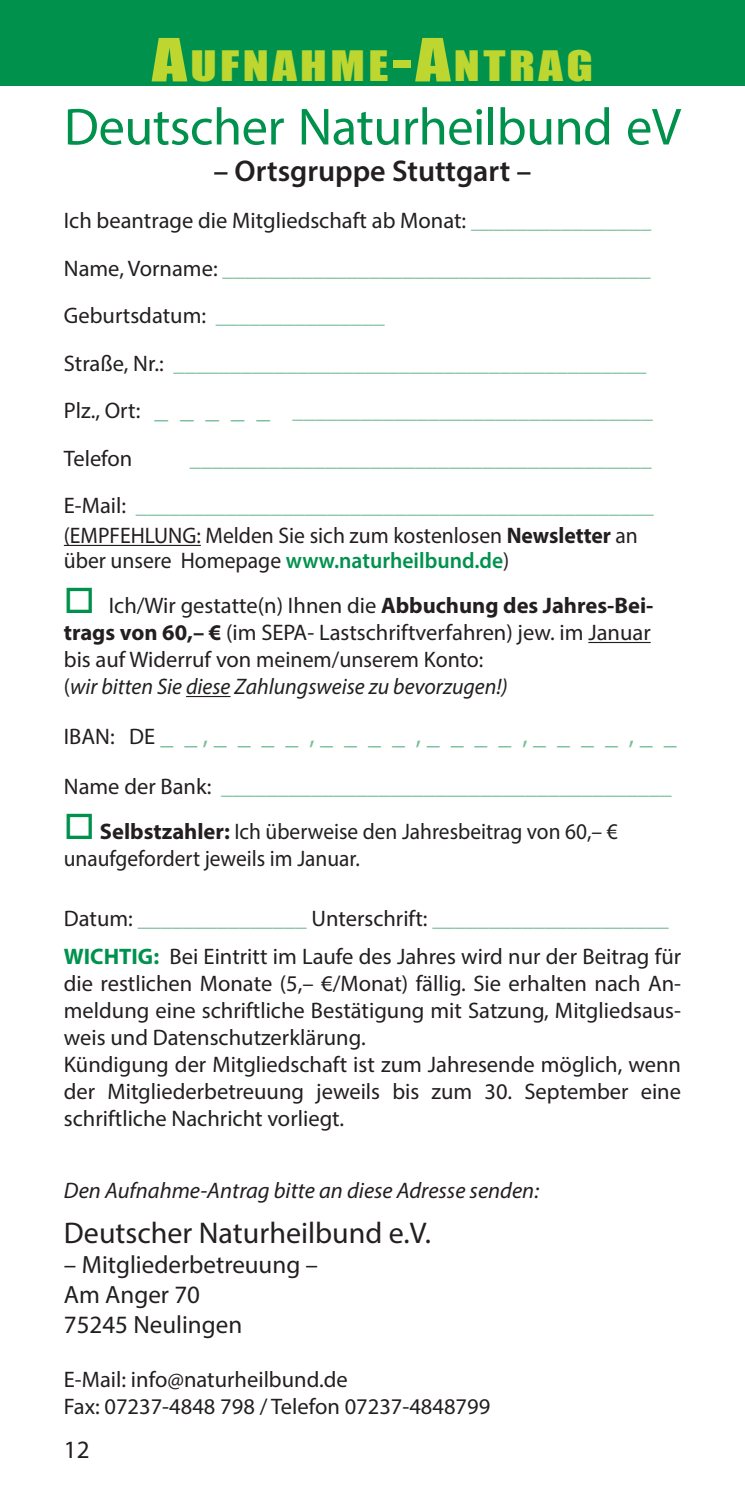
<style>
.page{position:relative;width:745px;height:1489px;background:#fff}
.page>*{position:absolute;margin:0;border:0;box-sizing:border-box;transform-origin:0 0}
.t1{font:52.5px "Myriad Pro";letter-spacing:-.01em;color:#00924d}
.t2{font:38.5px "Impact";letter-spacing:.07em;color:#bed630;scale:1.25 1}
.t3{font:30px "Myriad Pro";color:#231f20}
.t4{font:600 30px "Myriad Pro";color:#231f20}
.t5{font:27.5px "Myriad Pro";color:#79be98;scale:.94 1}
.t6{font:25px/30px "Myriad Pro";color:#231f20}
.t7{font:22.5px/27px "Myriad Pro";color:#231f20}
.t8{font:300 22.5px/47.5px "Myriad Pro";color:#76bd96}
.t9{font:22.5px/25px "Myriad Pro";color:#231f20;scale:.96 1}
.t10{font:22.5px/27px "Myriad Pro";color:#231f20;scale:.95 1}
.t11{font:italic 22.5px "Myriad Pro";color:#231f20}
.s1{font-size:55px}
.s2{font-weight:400;color:#231f20}
.s3{font-weight:400;font-size:27.5px}
.s4{font-weight:700}
.s5{font-weight:600;color:#00924d}
.s6{color:#00924d}
.s7{font-style:italic}
.s8{font-size:22.5px;color:#231f20}
.s9{font-weight:300;color:#76bd96}
.s10{font-weight:700;color:#00924d}
</style>
<div class="page">
<div style="left:0;top:0;width:744px;height:85px;background:#00924d"></div>
<hr style="left:64px;top:545px;width:137px;height:1px;background:#231f20">
<hr style="left:588px;top:642px;width:62px;height:1px;background:#231f20">
<hr style="left:186px;top:696px;width:44px;height:1px;background:#231f20">
<h2 class="t2" style="left:152px;top:36px;width:354px"><span class="s1">A</span>UFNAHME<span class="s1">-A</span>NTRAG</h2>
<h1 class="t1" style="left:64px;top:94px;width:618px">Deutscher Naturheilbund eV</h1>
<h3 class="t4" style="left:213px;top:151px;width:319px">– Ortsgruppe Stuttgart –</h3>
<p class="t8" style="left:64px;top:196px;width:590px"><span class="s2">Ich beantrage die Mitgliedschaft ab Monat:</span> ________________ <span class="s2">Name, Vorname:</span> ______________________________________ <span class="s2">Geburtsdatum:</span> _______________<br><span class="s2">Straße, Nr.:</span> __________________________________________ <span class="s2">Plz., Ort:</span> <span class="s3">_ _ _ _ _</span> ________________________________ <span class="s2">Telefon</span></p>
<p class="t8" style="left:64px;top:434px;width:591px;text-align:right">_________________________________________<br><span class="s2">E-Mail:</span> ______________________________________________</p>
<p class="t9" style="left:64px;top:523px;width:599px">(EMPFEHLUNG: Melden Sie sich zum kostenlosen <span class="s4">Newsletter</span> an über unsere Homepage <span class="s5">www.naturheilbund.de</span>)</p>
<p class="t7" style="left:64px;top:592px;width:590px"><span class="s6">□</span> Ich/Wir gestatte(n) Ihnen die <span class="s4">Abbuchung des Jahres-Bei&shy;trags von 60,– €</span> (im SEPA- Lastschriftverfahren) jew. im Januar bis auf Widerruf von meinem/unserem Konto:<br>(<span class="s7">wir bitten Sie diese Zahlungsweise zu bevorzugen!)</span></p>
<p class="t5" style="left:64px;top:718px;width:653px"><span class="s8">IBAN: DE</span> _ _ , _ _ _ _ , _ _ _ _ , _ _ _ _ , _ _ _ _ , _ _</p>
<p class="t8" style="left:64px;top:762px;width:609px"><span class="s2">Name der Bank:</span> ________________________________________</p>
<p class="t10" style="left:64px;top:818px;width:584px"><span class="s6">□</span> <span class="s4">Selbstzahler:</span> Ich überweise den Jahresbeitrag von 60,– € unaufgefordert jeweils im Januar.</p>
<p class="t7" style="left:64px;top:899px;width:618px;line-height:37.5px">Datum: <span class="s9">_______________</span> Unterschrift: <span class="s9">_____________________<br></span><span class="s10">WICHTIG:</span> Bei Eintritt im Laufe des Jahres wird nur der Beitrag für</p>
<p class="t7" style="left:64px;top:969px;width:618px">die restlichen Monate (5,– €/Monat) fällig. Sie erhalten nach An&shy;meldung eine schriftliche Bestätigung mit Satzung, Mitgliedsaus&shy;weis und Datenschutzerklärung.<br>Kündigung der Mitgliedschaft ist zum Jahresende möglich, wenn der Mitgliederbetreuung jeweils bis zum 30. September eine schriftliche Nachricht vorliegt.</p>
<p class="t11" style="left:64px;top:1176px;width:476px">Den Aufnahme-Antrag bitte an diese Adresse senden:</p>
<h3 class="t3" style="left:64px;top:1214px;width:368px">Deutscher Naturheilbund e.V.</h3>
<p class="t6" style="left:64px;top:1249px;width:255px">– Mitgliederbetreuung –<br>Am Anger 70<br>75245 Neulingen</p>
<p class="t7" style="left:64px;top:1365px;width:427px">E-Mail: info@naturheilbund.de<br>Fax: 07237-4848 798 / Telefon 07237-4848799</p>
<p class="t6" style="left:64px;top:1434px;width:27px">12</p>
</div>
